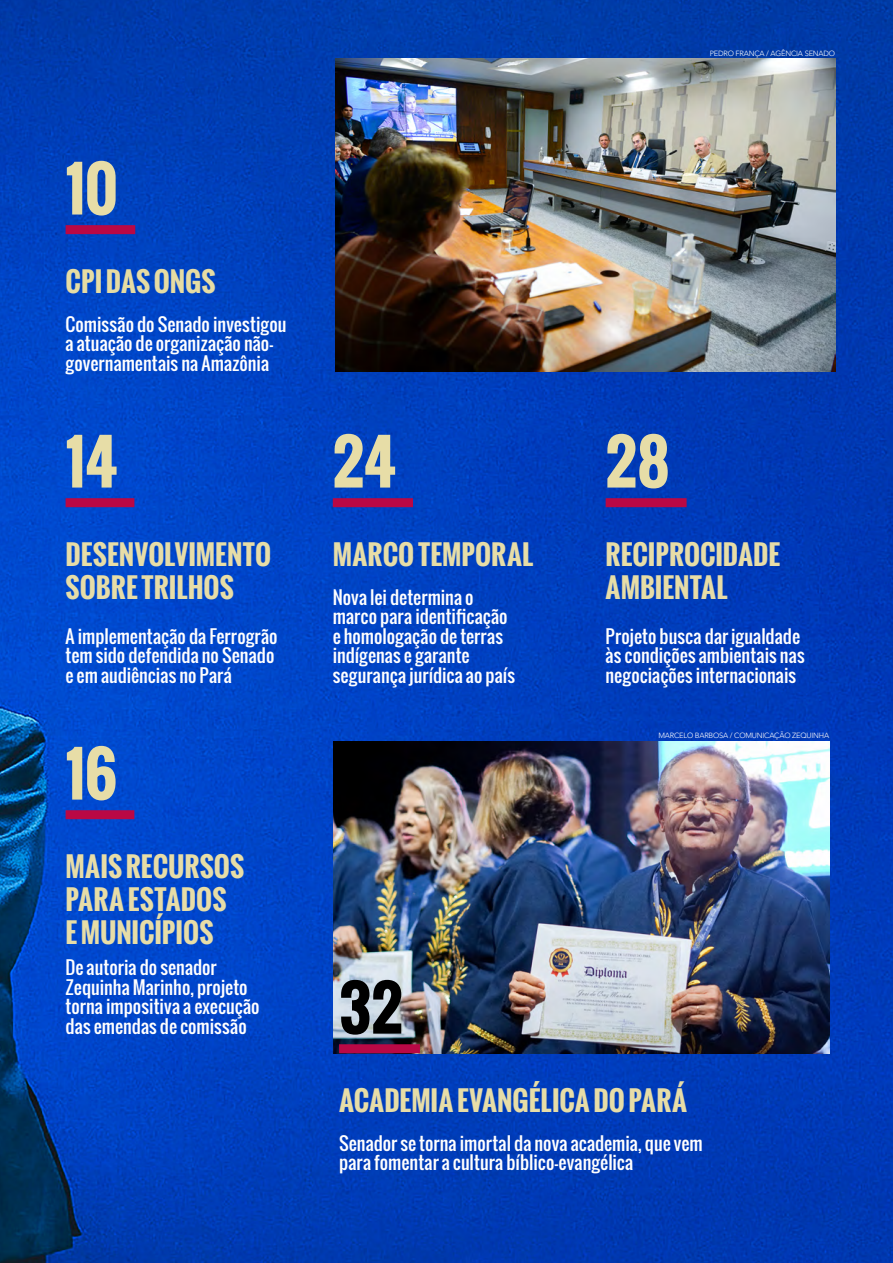
<style>
.page{position:relative;width:893px;height:1263px;background:#fff}
.page>*{position:absolute;margin:0;border:0;box-sizing:border-box;transform-origin:0 0}
.t1{font:700 60px "Oswald";letter-spacing:-.015em;color:#e7dda7}
.t2{font:700 60px "Oswald";color:#000}
.t3{font:700 27px/33px "Oswald";color:#e7dda7}
.t4{font:700 27px "Oswald";color:#e6dca3}
.t5{font:18px/19.5px "Oswald";color:#fff}
.t6{font:300 7.5px "Avenir LT Std";letter-spacing:-.025em;color:#fff}
</style>
<div class="page">
<img style="left:0;top:0;width:893px;height:1263px">
<img style="left:336px;top:59px;width:499px;height:312px">
<img style="left:333px;top:741px;width:496px;height:312px">
<div style="left:339px;top:1044px;width:81px;height:9px;background:#b90845"></div>
<div style="left:66px;top:225px;width:69px;height:9px;background:#b90845"></div>
<div style="left:66px;top:498px;width:68px;height:9px;background:#b90845"></div>
<div style="left:66px;top:810px;width:68px;height:9px;background:#b90845"></div>
<div style="left:333px;top:498px;width:80px;height:9px;background:#b90845"></div>
<div style="left:606px;top:498px;width:81px;height:9px;background:#b90845"></div>
<h1 class="t1" style="left:66px;top:144px;width:54px">10</h1>
<h2 class="t4" style="left:66px;top:261px;width:152px">CPI DAS ONGS</h2>
<p class="t5" style="left:66px;top:314px;width:222px">Comissão do Senado investigou a atuação de organização não&shy;governamentais na Amazônia</p>
<h1 class="t1" style="left:66px;top:417px;width:53px">14</h1>
<h2 class="t3" style="left:66px;top:537px;width:207px">DESENVOLVIMENTO<br>SOBRE TRILHOS</h2>
<p class="t5" style="left:66px;top:626px;width:214px">A implementação da Ferrogrão tem sido defendida no Senado e em audiências no Pará</p>
<h1 class="t1" style="left:66px;top:729px;width:53px">16</h1>
<h2 class="t3" style="left:66px;top:849px;width:180px">MAIS RECURSOS<br>PARA ESTADOS<br>E MUNICÍPIOS</h2>
<p class="t5" style="left:66px;top:957px;width:195px">De autoria do senador<br>Zequinha Marinho, projeto torna impositiva a execução das emendas de comissão</p>
<p class="t6" style="left:710px;top:49px;width:127px">PEDRO FRANÇA / AGÊNCIA SENADO</p>
<h1 class="t1" style="left:333px;top:417px;width:65px">24</h1>
<h2 class="t3" style="left:333px;top:537px;width:202px">MARCO TEMPORAL</h2>
<p class="t5" style="left:333px;top:587px;width:184px">Nova lei determina o marco para identificação e homologação de terras indígenas e garante segurança jurídica ao país</p>
<h1 class="t1" style="left:606px;top:417px;width:65px">28</h1>
<h2 class="t3" style="left:606px;top:537px;width:176px">RECIPROCIDADE<br>AMBIENTAL</h2>
<p class="t5" style="left:606px;top:626px;width:201px">Projeto busca dar igualdade às condições ambientais nas negociações internacionais</p>
<p class="t6" style="left:658px;top:731px;width:172px">MARCELO BARBOSA / COMUNICAÇÃO ZEQUINHA</p>
<h1 class="t2" style="left:339px;top:963px;width:65px">32</h1>
<h2 class="t3" style="left:339px;top:1083px;width:350px">ACADEMIA EVANGÉLICA DO PARÁ</h2>
<p class="t5" style="left:339px;top:1133px;width:365px">Senador se torna imortal da nova academia, que vem para fomentar a cultura bíblico-evangélica</p>
</div>
